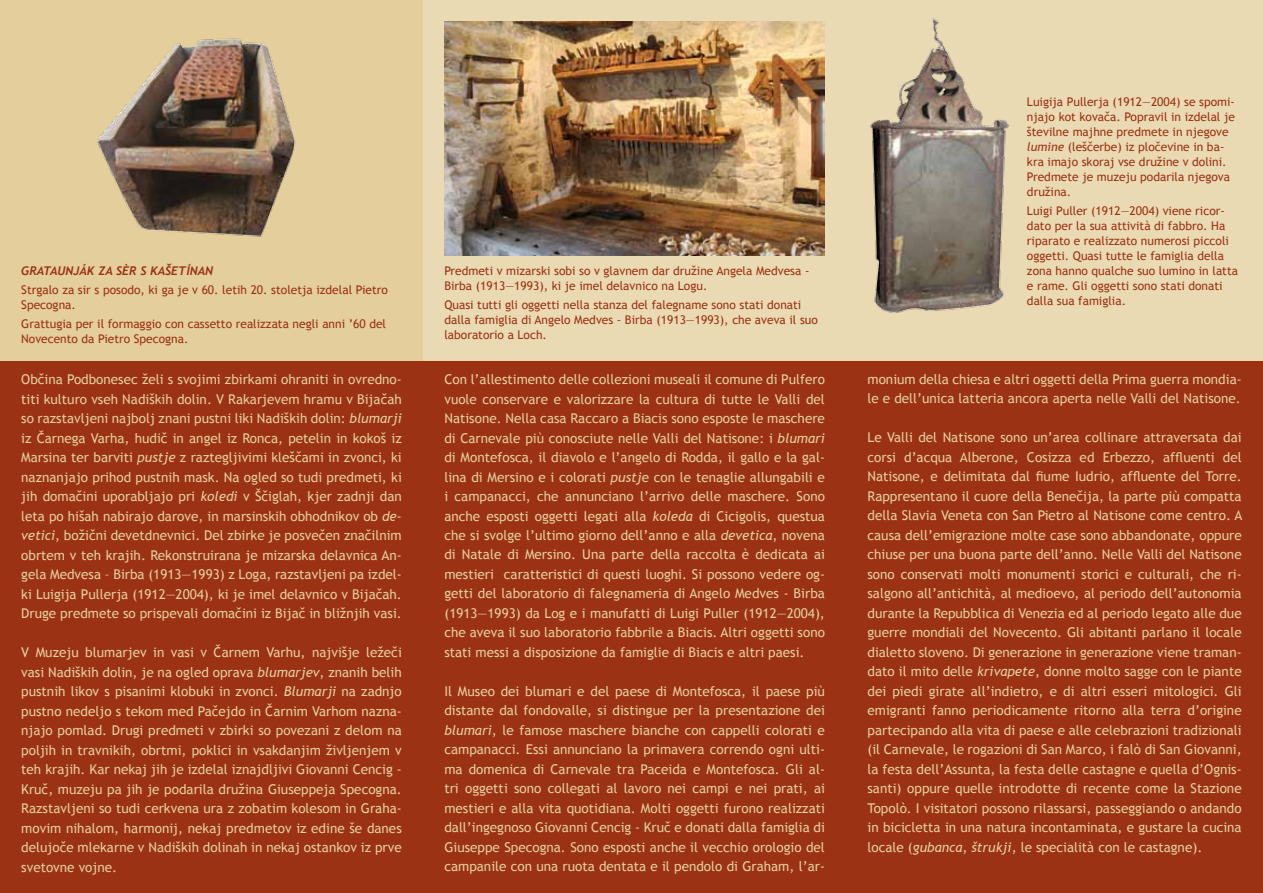
<style>
.page{position:relative;width:1263px;height:893px;background:#e4ce9b}
.page>*{position:absolute;margin:0;border:0;box-sizing:border-box;transform-origin:0 0}
.t1{font:13.5px/19.5px "Trebuchet MS";color:#e4ce9b;text-align:justify}
.t2{font:12px/15px "Trebuchet MS";color:#9b3214}
.t3{font:italic 700 12px "Trebuchet";color:#9b3214}
.s1{font-style:italic}
</style>
<div class="page">
<div style="left:423px;top:0;width:840px;height:361px;background:#eadab3"></div>
<div style="left:0;top:361px;width:1263px;height:532px;background:#9b3214"></div>
<img style="left:444px;top:21px;width:381px;height:234px">
<img style="left:97px;top:38px;width:198px;height:199px">
<img style="left:870px;top:18px;width:139px;height:295px">
<p class="t3" style="left:21px;top:263px;width:193px">GRATAUNJÁK ZA SÈR S KAŠETÍNAN</p>
<p class="t2" style="left:21px;top:282px;width:368px">Strgalo za sir s posodo, ki ga je v 60. letih 20. stoletja izdelal Pietro<br>Specogna.</p>
<p class="t2" style="left:21px;top:317px;width:366px">Grattugia per il formaggio con cassetto realizzata negli anni ’60 del<br>Novecento da Pietro Specogna.</p>
<p class="t1" style="left:21px;top:370px;width:382px">Občina Podbonesec želi s svojimi zbirkami ohraniti in ovredno&shy;titi kulturo vseh Nadiških dolin. V Rakarjevem hramu v Bijačah so razstavljeni najbolj znani pustni liki Nadiških dolin: <span class="s1">blumarji </span>iz Čarnega Varha, hudič in angel iz Ronca, petelin in kokoš iz Marsina ter barviti <span class="s1">pustje</span> z raztegljivimi kleščami in zvonci, ki naznanjajo prihod pustnih mask. Na ogled so tudi predmeti, ki jih domačini uporabljajo pri <span class="s1">koledi</span> v Ščiglah, kjer zadnji dan leta po hišah nabirajo darove, in marsinskih obhodnikov ob <span class="s1">de&shy;vetici</span>, božični devetdnevnici. Del zbirke je posvečen značilnim obrtem v teh krajih. Rekonstruirana je mizarska delavnica An&shy;gela Medvesa – Birba (1913—1993) z Loga, razstavljeni pa izdel&shy;ki Luigija Pullerja (1912—2004), ki je imel delavnico v Bijačah.<br>Druge predmete so prispevali domačini iz Bijač in bližnjih vasi.</p>
<p class="t1" style="left:21px;top:643px;width:382px">V Muzeju blumarjev in vasi v Čarnem Varhu, najvišje ležeči vasi Nadiških dolin, je na ogled oprava <span class="s1">blumarjev</span>, znanih belih pustnih likov s pisanimi klobuki in zvonci. <span class="s1">Blumarji</span> na zadnjo pustno nedeljo s tekom med Pačejdo in Čarnim Varhom nazna&shy;njajo pomlad. Drugi predmeti v zbirki so povezani z delom na poljih in travnikih, obrtmi, poklici in vsakdanjim življenjem v teh krajih. Kar nekaj jih je izdelal iznajdljivi Giovanni Cencig - Kruč, muzeju pa jih je podarila družina Giuseppeja Specogna.<br>Razstavljeni so tudi cerkvena ura z zobatim kolesom in Graha&shy;movim nihalom, harmonij, nekaj predmetov iz edine še danes delujoče mlekarne v Nadiških dolinah in nekaj ostankov iz prve svetovne vojne.</p>
<p class="t2" style="left:444px;top:263px;width:366px">Predmeti v mizarski sobi so v glavnem dar družine Angela Medvesa -<br>Birba (1913—1993), ki je imel delavnico na Logu.</p>
<p class="t2" style="left:444px;top:297px;width:375px">Quasi tutti gli oggetti nella stanza del falegname sono stati donati dalla famiglia di Angelo Medves - Birba (1913—1993), che aveva il suo laboratorio a Loch.</p>
<p class="t1" style="left:444px;top:370px;width:382px">Con l’allestimento delle collezioni museali il comune di Pulfero vuole conservare e valorizzare la cultura di tutte le Valli del Natisone. Nella casa Raccaro a Biacis sono esposte le maschere di Carnevale più conosciute nelle Valli del Natisone: i <span class="s1">blumari </span>di Montefosca, il diavolo e l’angelo di Rodda, il gallo e la gal&shy;lina di Mersino e i colorati <span class="s1">pustj</span>e con le tenaglie allungabili e i campanacci, che annunciano l’arrivo delle maschere. Sono anche esposti oggetti legati alla <span class="s1">koleda</span> di Cicigolis, questua che si svolge l’ultimo giorno dell’anno e alla <span class="s1">devetica</span>, novena di Natale di Mersino. Una parte della raccolta è dedicata ai mestieri caratteristici di questi luoghi. Si possono vedere og&shy;getti del laboratorio di falegnameria di Angelo Medves - Birba (1913—1993) da Log e i manufatti di Luigi Puller (1912—2004), che aveva il suo laboratorio fabbrile a Biacis. Altri oggetti sono stati messi a disposizione da famiglie di Biacis e altri paesi.</p>
<p class="t1" style="left:444px;top:682px;width:382px">Il Museo dei blumari e del paese di Montefosca, il paese più distante dal fondovalle, si distingue per la presentazione dei <span class="s1">blumari</span>, le famose maschere bianche con cappelli colorati e campanacci. Essi annunciano la primavera correndo ogni ulti&shy;ma domenica di Carnevale tra Paceida e Montefosca. Gli al&shy;tri oggetti sono collegati al lavoro nei campi e nei prati, ai mestieri e alla vita quotidiana. Molti oggetti furono realizzati dall’ingegnoso Giovanni Cencig - Kruč e donati dalla famiglia di Giuseppe Specogna. Sono esposti anche il vecchio orologio del campanile con una ruota dentata e il pendolo di Graham, l’ar-</p>
<p class="t2" style="left:1027px;top:94px;width:210px">Luigija Pullerja (1912—2004) se spomi&shy;njajo kot kovača. Popravil in izdelal je številne majhne predmete in njegove <span class="s1">lumine</span> (leščerbe) iz pločevine in ba&shy;kra imajo skoraj vse družine v dolini.<br>Predmete je muzeju podarila njegova družina.</p>
<p class="t2" style="left:1027px;top:203px;width:213px">Luigi Puller (1912—2004) viene ricor&shy;dato per la sua attività di fabbro. Ha riparato e realizzato numerosi piccoli oggetti. Quasi tutte le famiglia della zona hanno qualche suo lumino in latta e rame. Gli oggetti sono stati donati dalla sua famiglia.</p>
<p class="t1" style="left:867px;top:370px;width:376px">monium della chiesa e altri oggetti della Prima guerra mondia&shy;le e dell’unica latteria ancora aperta nelle Valli del Natisone.</p>
<p class="t1" style="left:867px;top:428px;width:376px">Le Valli del Natisone sono un’area collinare attraversata dai corsi d’acqua Alberone, Cosizza ed Erbezzo, affluenti del Natisone, e delimitata dal fiume Iudrio, affluente del Torre.<br>Rappresentano il cuore della Benečija, la parte più compatta della Slavia Veneta con San Pietro al Natisone come centro. A causa dell’emigrazione molte case sono abbandonate, oppure chiuse per una buona parte dell’anno. Nelle Valli del Natisone sono conservati molti monumenti storici e culturali, che ri&shy;salgono all’antichità, al medioevo, al periodo dell’autonomia durante la Repubblica di Venezia ed al periodo legato alle due guerre mondiali del Novecento. Gli abitanti parlano il locale dialetto sloveno. Di generazione in generazione viene traman&shy;dato il mito delle <span class="s1">krivapete</span>, donne molto sagge con le piante dei piedi girate all’indietro, e di altri esseri mitologici. Gli emigranti fanno periodicamente ritorno alla terra d’origine partecipando alla vita di paese e alle celebrazioni tradizionali (il Carnevale, le rogazioni di San Marco, i falò di San Giovanni, la festa dell’Assunta, la festa delle castagne e quella d’Ognis&shy;santi) oppure quelle introdotte di recente come la Stazione Topolò. I visitatori possono rilassarsi, passeggiando o andando in bicicletta in una natura incontaminata, e gustare la cucina locale (<span class="s1">gubanca</span>, <span class="s1">štrukji</span>, le specialità con le castagne).</p>
</div>
